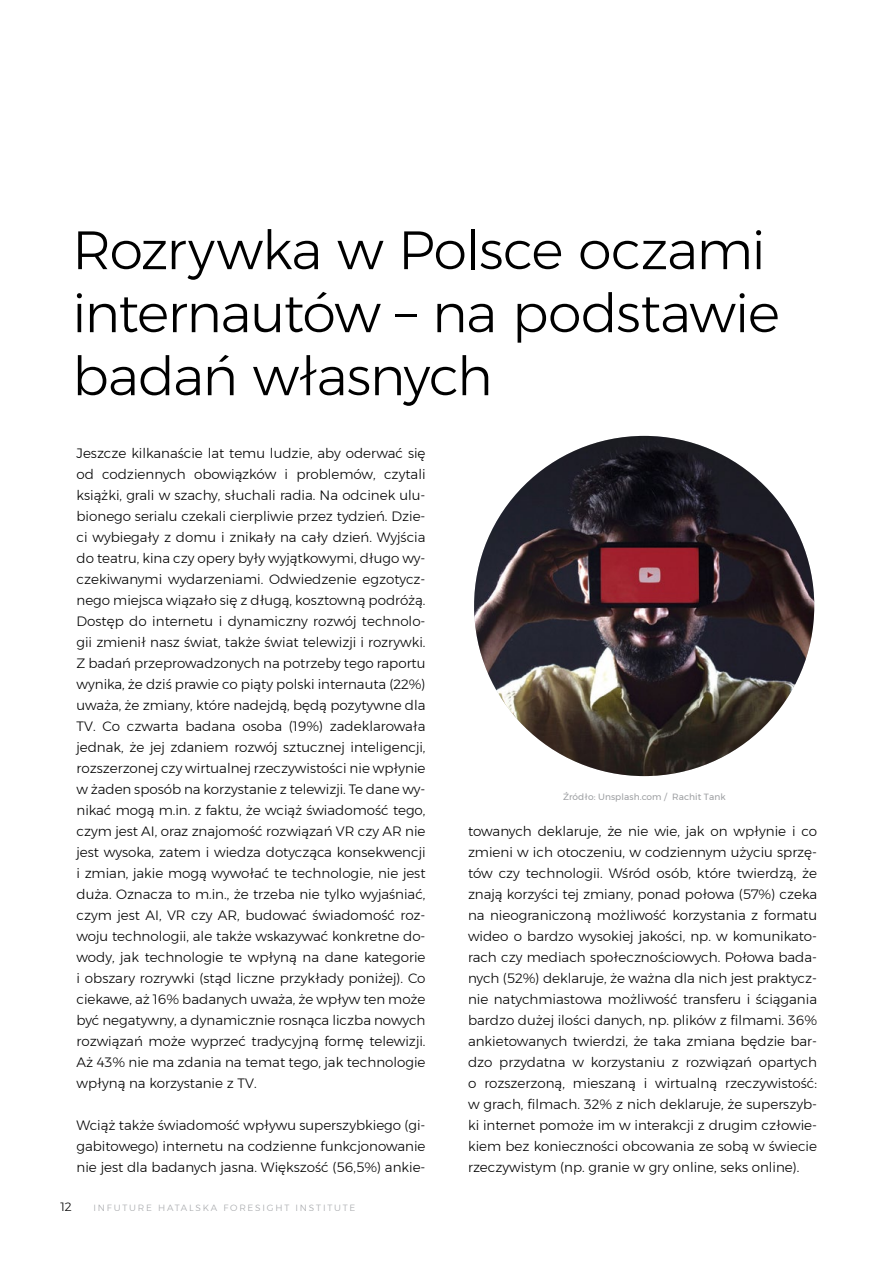
<style>
.page{position:relative;width:893px;height:1263px;background:#fff}
.page>*{position:absolute;margin:0;border:0;box-sizing:border-box;transform-origin:0 0}
.t1{font:300 54px/63px "Montserrat";letter-spacing:-.02em;color:#000}
.t2{font:300 13.5px/21px "Montserrat";color:#000;text-align:justify}
.t3{font:300 12px "Montserrat";color:#000}
.t4{font:300 9px "Montserrat";letter-spacing:.2em;color:#a7a9ac}
.t5{font:9px "Montserrat";letter-spacing:.01em;color:#9d9fa2}
</style>
<div class="page">
<img style="left:474px;top:436px;width:340px;height:340px;border-radius:170px">
<h1 class="t1" style="left:72px;top:218px;width:709px">Rozrywka w Polsce oczami internautów – na podstawie badań własnych</h1>
<p class="t2" style="left:77px;top:442px;width:350px">Jeszcze kilkanaście lat temu ludzie, aby oderwać się od codziennych obowiązków i problemów, czytali książki, grali w szachy, słuchali radia. Na odcinek ulu&shy;bionego serialu czekali cierpliwie przez tydzień. Dzie&shy;ci wybiegały z domu i znikały na cały dzień. Wyjścia do teatru, kina czy opery były wyjątkowymi, długo wy&shy;czekiwanymi wydarzeniami. Odwiedzenie egzotycz&shy;nego miejsca wiązało się z długą, kosztowną podróżą.<br>Dostęp do internetu i dynamiczny rozwój technolo&shy;gii zmienił nasz świat, także świat telewizji i rozrywki.<br>Z badań przeprowadzonych na potrzeby tego raportu wynika, że dziś prawie co piąty polski internauta (22%) uważa, że zmiany, które nadejdą, będą pozytywne dla TV. Co czwarta badana osoba (19%) zadeklarowała jednak, że jej zdaniem rozwój sztucznej inteligencji, rozszerzonej czy wirtualnej rzeczywistości nie wpłynie w żaden sposób na korzystanie z telewizji. Te dane wy&shy;nikać mogą m.in. z faktu, że wciąż świadomość tego, czym jest AI, oraz znajomość rozwiązań VR czy AR nie jest wysoka, zatem i wiedza dotycząca konsekwencji i zmian, jakie mogą wywołać te technologie, nie jest duża. Oznacza to m.in., że trzeba nie tylko wyjaśniać, czym jest AI, VR czy AR, budować świadomość roz&shy;woju technologii, ale także wskazywać konkretne do&shy;wody, jak technologie te wpłyną na dane kategorie i obszary rozrywki (stąd liczne przykłady poniżej). Co ciekawe, aż 16% badanych uważa, że wpływ ten może być negatywny, a dynamicznie rosnąca liczba nowych rozwiązań może wyprzeć tradycyjną formę telewizji.<br>Aż 43% nie ma zdania na temat tego, jak technologie wpłyną na korzystanie z TV.</p>
<p class="t2" style="left:77px;top:1115px;width:350px">Wciąż także świadomość wpływu superszybkiego (gi&shy;gabitowego) internetu na codzienne funkcjonowanie nie jest dla badanych jasna. Większość (56,5%) ankie-</p>
<p class="t3" style="left:60px;top:1197px;width:13px">12</p>
<p class="t4" style="left:94px;top:1201px;width:263px">Infuture Hatalska F oresi gh t Insti tute</p>
<p class="t5" style="left:563px;top:790px;width:164px">Źródło: Unsplash.com / Rachit Tank</p>
<p class="t2" style="left:468px;top:821px;width:350px">towanych deklaruje, że nie wie, jak on wpłynie i co zmieni w ich otoczeniu, w codziennym użyciu sprzę&shy;tów czy technologii. Wśród osób, które twierdzą, że znają korzyści tej zmiany, ponad połowa (57%) czeka na nieograniczoną możliwość korzystania z formatu wideo o bardzo wysokiej jakości, np. w komunikato&shy;rach czy mediach społecznościowych. Połowa bada&shy;nych (52%) deklaruje, że ważna dla nich jest praktycz&shy;nie natychmiastowa możliwość transferu i ściągania bardzo dużej ilości danych, np. plików z filmami. 36% ankietowanych twierdzi, że taka zmiana będzie bar&shy;dzo przydatna w korzystaniu z rozwiązań opartych o rozszerzoną, mieszaną i wirtualną rzeczywistość: w grach, filmach. 32% z nich deklaruje, że superszyb&shy;ki internet pomoże im w interakcji z drugim człowie&shy;kiem bez konieczności obcowania ze sobą w świecie rzeczywistym (np. granie w gry online, seks online).</p>
</div>
